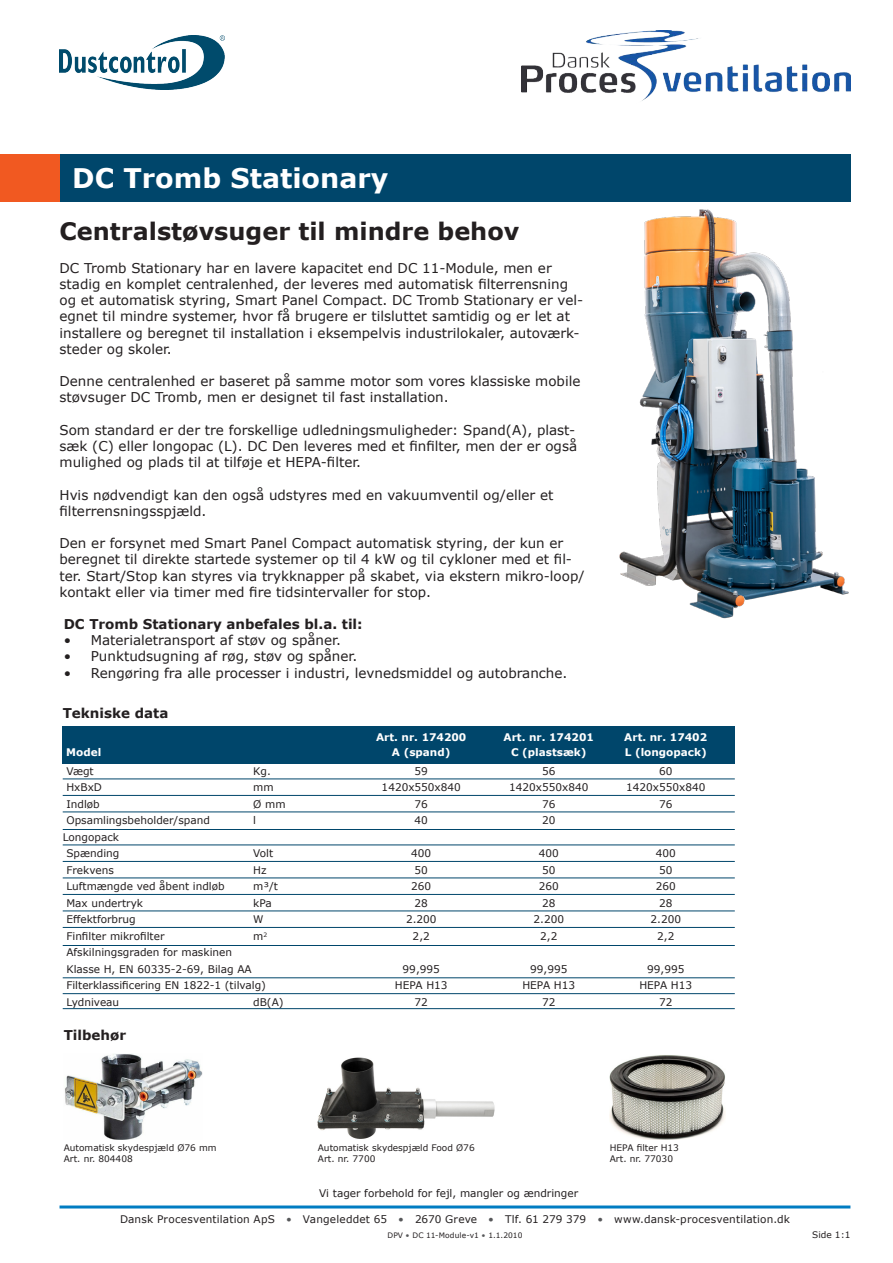
<style>
.page{position:relative;width:893px;height:1263px;background:#fff}
.page>*{position:absolute;margin:0;border:0;box-sizing:border-box;transform-origin:0 0}
.t1{font:700 27px "Verdana";color:#fff}
.t2{font:700 24px "Verdana";color:#231f20}
.t3{font:13.5px/16.2px "Verdana";color:#231f20}
.t4{font:700 13.5px "Verdana";color:#231f20}
.t5{font:10.5px/16.5px "Verdana";color:#231f20;text-align:center}
.t6{font:700 10.5px "Verdana";color:#fff}
.t7{font:9px/10.8px "Verdana";color:#231f20}
.t8{font:7.5px "Verdana";color:#231f20}
.s1{color:#57585a}
</style>
<div class="page">
<hr style="left:60px;top:1205px;width:790px;height:3px;background:#007cc2">
<img style="left:60px;top:36px;width:165px;height:53px">
<img style="left:521px;top:31px;width:329px;height:70px">
<div style="left:50px;top:154px;width:800px;height:48px;background:#00466b"></div>
<div style="left:0;top:154px;width:60px;height:48px;background:#f15921"></div>
<img style="left:619px;top:209px;width:230px;height:410px">
<div style="left:63px;top:726px;width:672px;height:37px;background:#00466b"></div>
<hr style="left:63px;top:778px;width:672px;height:1px;background:#00466b">
<hr style="left:63px;top:795px;width:672px;height:1px;background:#00466b">
<hr style="left:63px;top:811px;width:672px;height:1px;background:#00466b">
<hr style="left:63px;top:829px;width:672px;height:1px;background:#00466b">
<hr style="left:63px;top:861px;width:672px;height:1px;background:#00466b">
<hr style="left:63px;top:844px;width:672px;height:1px;background:#00466b">
<hr style="left:63px;top:877px;width:672px;height:1px;background:#00466b">
<hr style="left:63px;top:894px;width:672px;height:1px;background:#00466b">
<hr style="left:63px;top:910px;width:672px;height:1px;background:#00466b">
<hr style="left:63px;top:927px;width:672px;height:1px;background:#00466b">
<hr style="left:63px;top:945px;width:672px;height:1px;background:#00466b">
<hr style="left:63px;top:977px;width:672px;height:1px;background:#00466b">
<hr style="left:63px;top:993px;width:672px;height:1px;background:#00466b">
<img style="left:65px;top:1054px;width:138px;height:86px">
<img style="left:317px;top:1057px;width:178px;height:82px">
<div style="left:432px;top:1119px;width:53px;height:11px;background:#fff"></div>
<img style="left:610px;top:1055px;width:115px;height:85px">
<hr style="left:63px;top:1008px;width:672px;height:1px;background:#00466b">
<h1 class="t1" style="left:72px;top:159px;width:318px">DC Tromb Stationary</h1>
<h2 class="t2" style="left:60px;top:214px;width:461px">Centralstøvsuger til mindre behov</h2>
<p class="t3" style="left:60px;top:260px;width:525px">DC Tromb Stationary har en lavere kapacitet end DC 11-Module, men er stadig en komplet centralenhed, der leveres med automatisk filterrensning og et automatisk styring, Smart Panel Compact. DC Tromb Stationary er vel&shy;egnet til mindre systemer, hvor få brugere er tilsluttet samtidig og er let at installere og beregnet til installation i eksempelvis industrilokaler, autoværk&shy;steder og skoler.</p>
<p class="t3" style="left:60px;top:373px;width:522px">Denne centralenhed er baseret på samme motor som vores klassiske mobile støvsuger DC Tromb, men er designet til fast installation.</p>
<p class="t3" style="left:60px;top:422px;width:519px">Som standard er der tre forskellige udledningsmuligheder: Spand(A), plast&shy;sæk (C) eller longopac (L). DC Den leveres med et finfilter, men der er også mulighed og plads til at tilføje et HEPA-filter.</p>
<p class="t3" style="left:60px;top:486px;width:495px">Hvis nødvendigt kan den også udstyres med en vakuumventil og/eller et filterrensningsspjæld.</p>
<p class="t3" style="left:60px;top:535px;width:527px">Den er forsynet med Smart Panel Compact automatisk styring, der kun er beregnet til direkte startede systemer op til 4 kW og til cykloner med et fil&shy;ter. Start/Stop kan styres via trykknapper på skabet, via ekstern mikro-loop/ kontakt eller via timer med fire tidsintervaller for stop.</p>
<p class="t4" style="left:64px;top:615px;width:300px">DC Tromb Stationary anbefales bl.a. til:</p>
<p class="t3" style="left:64px;top:632px;width:279px">• Materialetransport af støv og spåner.</p>
<p class="t3" style="left:64px;top:648px;width:295px">• Punktudsugning af røg, støv og spåner.</p>
<p class="t3" style="left:64px;top:664px;width:505px">• Rengøring fra alle processer i industri, levnedsmiddel og autobranche.</p>
<p class="t4" style="left:63px;top:704px;width:107px">Tekniske data</p>
<p class="t6" style="left:376px;top:730px;width:92px">Art. nr. 174200</p>
<p class="t6" style="left:504px;top:730px;width:92px">Art. nr. 174201</p>
<p class="t6" style="left:624px;top:730px;width:84px">Art. nr. 17402</p>
<p class="t6" style="left:66px;top:745px;width:37px">Model</p>
<p class="t6" style="left:392px;top:745px;width:60px">A (spand)</p>
<p class="t6" style="left:511px;top:745px;width:77px">C (plastsæk)</p>
<p class="t6" style="left:625px;top:745px;width:84px">L (longopack)</p>
<p class="t5" style="left:66px;top:763px;width:29px">Vægt</p>
<p class="t5" style="left:253px;top:763px;width:19px">Kg.</p>
<p class="t5" style="left:415px;top:763px;width:15px">59</p>
<p class="t5" style="left:542px;top:763px;width:15px">56</p>
<p class="t5" style="left:659px;top:763px;width:15px">60</p>
<p class="t5" style="left:66px;top:779px;width:37px">HxBxD</p>
<p class="t5" style="left:253px;top:779px;width:22px">mm</p>
<p class="t5" style="left:382px;top:779px;width:81px">1420x550x840</p>
<p class="t5" style="left:509px;top:779px;width:81px">1420x550x840</p>
<p class="t5" style="left:626px;top:779px;width:81px">1420x550x840</p>
<p class="t5" style="left:66px;top:795px;width:35px">Indløb</p>
<p class="t5" style="left:253px;top:795px;width:34px">Ø mm</p>
<p class="t5" style="left:415px;top:795px;width:15px">76</p>
<p class="t5" style="left:542px;top:795px;width:15px">76</p>
<p class="t5" style="left:659px;top:795px;width:15px">76</p>
<p class="t5" style="left:66px;top:812px;width:145px">Opsamlingsbeholder/spand</p>
<p class="t5" style="left:253px;top:812px;width:4px">l</p>
<p class="t5" style="left:415px;top:812px;width:15px">40</p>
<p class="t5" style="left:542px;top:812px;width:15px">20</p>
<p class="t5" style="left:63px;top:828px;width:58px">Longopack<br>Spænding</p>
<p class="t5" style="left:253px;top:845px;width:22px">Volt</p>
<p class="t5" style="left:411px;top:845px;width:22px">400</p>
<p class="t5" style="left:539px;top:845px;width:22px">400</p>
<p class="t5" style="left:656px;top:845px;width:22px">400</p>
<p class="t5" style="left:66px;top:861px;width:49px">Frekvens</p>
<p class="t5" style="left:253px;top:861px;width:15px">Hz</p>
<p class="t5" style="left:415px;top:861px;width:15px">50</p>
<p class="t5" style="left:542px;top:861px;width:15px">50</p>
<p class="t5" style="left:659px;top:861px;width:15px">50</p>
<p class="t5" style="left:66px;top:878px;width:160px">Luftmængde ved åbent indløb</p>
<p class="t5" style="left:253px;top:878px;width:26px">m³/t</p>
<p class="t5" style="left:411px;top:878px;width:22px">260</p>
<p class="t5" style="left:539px;top:878px;width:22px">260</p>
<p class="t5" style="left:656px;top:878px;width:22px">260</p>
<p class="t5" style="left:66px;top:894px;width:78px">Max undertryk</p>
<p class="t5" style="left:253px;top:894px;width:20px">kPa</p>
<p class="t5" style="left:415px;top:894px;width:15px">28</p>
<p class="t5" style="left:542px;top:894px;width:15px">28</p>
<p class="t5" style="left:659px;top:894px;width:15px">28</p>
<p class="t5" style="left:66px;top:911px;width:71px">Effektforbrug</p>
<p class="t5" style="left:253px;top:911px;width:12px">W</p>
<p class="t5" style="left:406px;top:911px;width:32px">2.200</p>
<p class="t5" style="left:533px;top:911px;width:32px">2.200</p>
<p class="t5" style="left:650px;top:911px;width:32px">2.200</p>
<p class="t5" style="left:66px;top:927px;width:100px">Finfilter mikrofilter</p>
<p class="t5" style="left:253px;top:927px;width:16px">m<sup>2</sup></p>
<p class="t5" style="left:413px;top:928px;width:19px">2,2</p>
<p class="t5" style="left:540px;top:928px;width:19px">2,2</p>
<p class="t5" style="left:657px;top:928px;width:19px">2,2</p>
<p class="t5" style="left:66px;top:944px;width:187px;text-align:left">Afskilningsgraden for maskinen<br>Klasse H, EN 60335-2-69, Bilag AA</p>
<p class="t5" style="left:403px;top:961px;width:39px">99,995</p>
<p class="t5" style="left:530px;top:961px;width:39px">99,995</p>
<p class="t5" style="left:647px;top:961px;width:39px">99,995</p>
<p class="t5" style="left:66px;top:977px;width:201px">Filterklassificering EN 1822-1 (tilvalg)</p>
<p class="t5" style="left:395px;top:977px;width:54px">HEPA H13</p>
<p class="t5" style="left:522px;top:977px;width:54px">HEPA H13</p>
<p class="t5" style="left:639px;top:977px;width:54px">HEPA H13</p>
<p class="t5" style="left:66px;top:993px;width:54px">Lydniveau</p>
<p class="t5" style="left:253px;top:993px;width:32px">dB(A)</p>
<p class="t5" style="left:415px;top:993px;width:15px">72</p>
<p class="t5" style="left:542px;top:993px;width:15px">72</p>
<p class="t5" style="left:659px;top:993px;width:15px">72</p>
<p class="t4" style="left:64px;top:1026px;width:64px">Tilbehør</p>
<p class="t7" style="left:64px;top:1142px;width:154px">Automatisk skydespjæld Ø76 mm<br>Art. nr. 804408</p>
<p class="t7" style="left:318px;top:1142px;width:158px">Automatisk skydespjæld Food Ø76<br>Art. nr. 7700</p>
<p class="t7" style="left:610px;top:1142px;width:71px">HEPA filter H13<br>Art. nr. 77030</p>
<p class="t5" style="left:319px;top:1185px;width:261px">Vi tager forbehold for fejl, mangler og ændringer</p>
<p class="t5" style="left:120px;top:1210px;width:671px">Dansk Procesventilation ApS <span class="s1">•</span> Vangeleddet 65 <span class="s1">•</span> 2670 Greve <span class="s1">•</span> Tlf. 61 279 379 <span class="s1">•</span> www.dansk-procesventilation.dk</p>
<p class="t8" style="left:388px;top:1230px;width:136px">DPV <span class="s1">•</span> DC 11-Module-v1 <span class="s1">•</span> 1.1.2010</p>
<p class="t7" style="left:812px;top:1229px;width:40px">Side 1:1</p>
</div>
